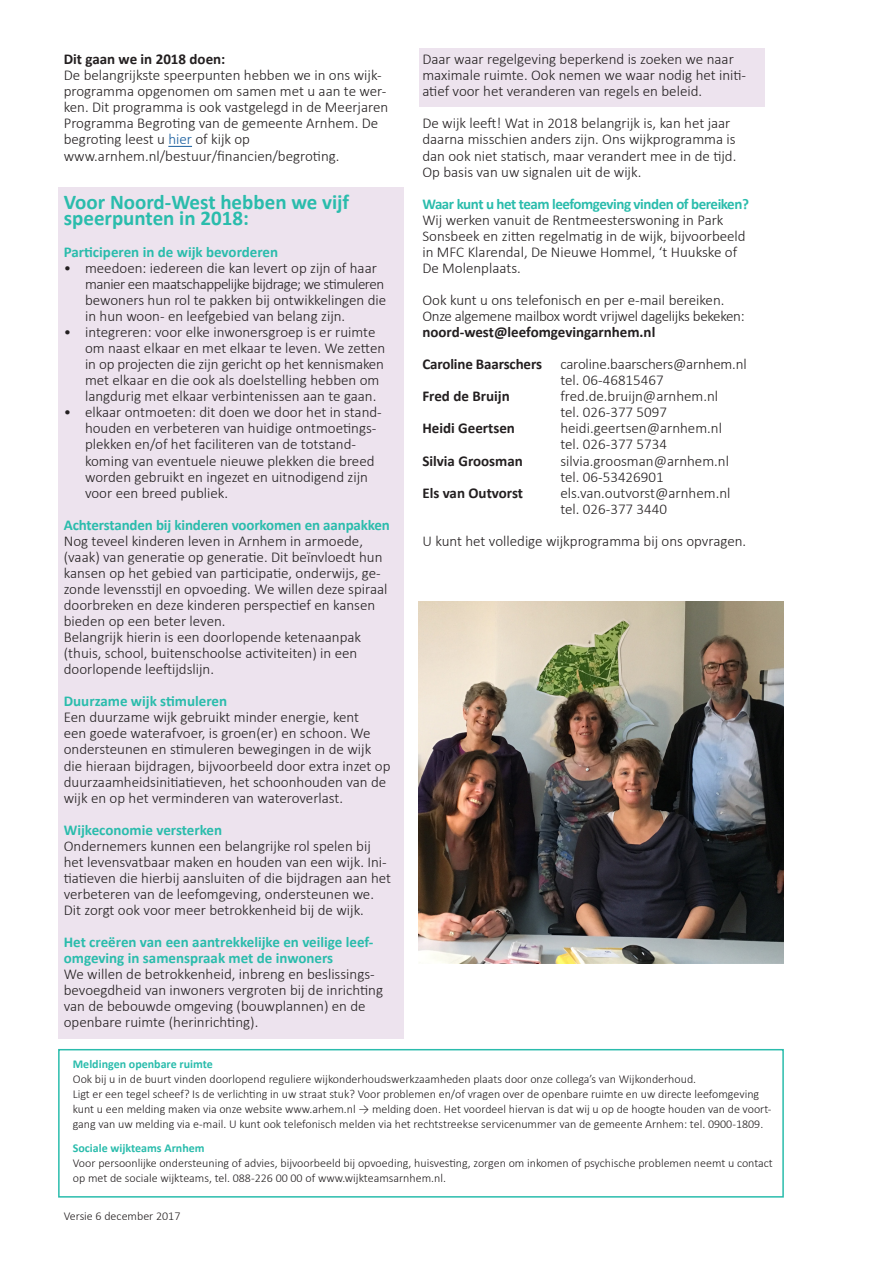
<style>
.page{position:relative;width:893px;height:1263px;background:#fff}
.page>*{position:absolute;margin:0;border:0;box-sizing:border-box;transform-origin:0 0}
.t1{font:700 21px/16px "Calibri";color:#2abcac}
.t2{font:300 15px/16px "Calibri";color:#231f20}
.t3{font:700 15px/16px "Calibri";letter-spacing:-.01em;color:#2abcac}
.t4{font:300 15px/16px "Calibri";letter-spacing:-.02em;color:#231f20}
.t5{font:700 15px "Calibri";color:#231f20}
.t6{font:700 15px "Calibri";letter-spacing:-.03em;color:#2abcac}
.t7{font:300 12px/15px "Calibri";color:#231f20}
.t8{font:700 12px "Calibri";color:#2abcac}
.s1{color:#175d9e}
.s2{font-weight:700}
</style>
<div class="page">
<div style="left:419px;top:48px;width:346px;height:58px;background:#ede3ee"></div>
<div style="left:58px;top:187px;width:346px;height:851px;background:#ede3ee"></div>
<svg style="left:168px;top:146px;width:24px;height:1px"></svg>
<img style="left:419px;top:601px;width:365px;height:362px">
<div style="left:58px;top:1049px;width:726px;height:148px;border:2px solid #2abcac"></div>
<p class="t5" style="left:64px;top:50px;width:163px">Dit gaan we in 2018 doen:</p>
<p class="t2" style="left:64px;top:67px;width:326px">De belangrijkste speerpunten hebben we in ons wijk&shy;programma opgenomen om samen met u aan te wer&shy;ken. Dit programma is ook vastgelegd in de Meerjaren Programma Begroting van de gemeente Arnhem. De begroting leest u <span class="s1">hier</span> of kijk op</p>
<p class="t2" style="left:64px;top:147px;width:277px">www.arnhem.nl/bestuur/financien/begroting.</p>
<p class="t1" style="left:64px;top:194px;width:287px">Voor Noord-West hebben we vijf speerpunten in 2018:</p>
<p class="t3" style="left:64px;top:244px;width:216px">Participeren in de wijk bevorderen</p>
<p class="t2" style="left:85px;top:259px;width:303px;text-indent:-21px">• meedoen: iedereen die kan levert op zijn of haar manier een maatschappelijke bijdrage; we stimuleren bewoners hun rol te pakken bij ontwikkelingen die in hun woon- en leefgebied van belang zijn.</p>
<p class="t2" style="left:85px;top:323px;width:302px;text-indent:-21px">• integreren: voor elke inwonersgroep is er ruimte om naast elkaar en met elkaar te leven. We zetten</p>
<p class="t2" style="left:85px;top:355px;width:300px">in op projecten die zijn gericht op het kennismaken met elkaar en die ook als doelstelling hebben om</p>
<p class="t2" style="left:85px;top:388px;width:293px">langdurig met elkaar verbintenissen aan te gaan.</p>
<p class="t2" style="left:64px;top:404px;width:320px">• elkaar ontmoeten: dit doen we door het in stand-</p>
<p class="t2" style="left:85px;top:420px;width:293px">houden en verbeteren van huidige ontmoetings-</p>
<p class="t2" style="left:85px;top:436px;width:273px">plekken en/of het faciliteren van de totstand-</p>
<p class="t2" style="left:85px;top:452px;width:291px">koming van eventuele nieuwe plekken die breed</p>
<p class="t2" style="left:85px;top:468px;width:285px">worden gebruikt en ingezet en uitnodigend zijn voor een breed publiek.</p>
<p class="t3" style="left:64px;top:517px;width:328px">Achterstanden bij kinderen voorkomen en aanpakken</p>
<p class="t2" style="left:64px;top:532px;width:325px">Nog teveel kinderen leven in Arnhem in armoede, (vaak) van generatie op generatie. Dit beïnvloedt hun kansen op het gebied van participatie, onderwijs, ge&shy;zonde levensstijl en opvoeding. We willen deze spiraal doorbreken en deze kinderen perspectief en kansen bieden op een beter leven.</p>
<p class="t2" style="left:64px;top:628px;width:299px">Belangrijk hierin is een doorlopende ketenaanpak (thuis, school, buitenschoolse activiteiten) in een doorlopende leeftijdslijn.</p>
<p class="t3" style="left:64px;top:693px;width:165px">Duurzame wijk stimuleren</p>
<p class="t2" style="left:64px;top:709px;width:328px">Een duurzame wijk gebruikt minder energie, kent<br>een goede waterafvoer, is groen(er) en schoon. We ondersteunen en stimuleren bewegingen in de wijk die hieraan bijdragen, bijvoorbeeld door extra inzet op duurzaamheidsinitiatieven, het schoonhouden van de wijk en op het verminderen van wateroverlast.</p>
<p class="t3" style="left:64px;top:822px;width:160px">Wijkeconomie versterken</p>
<p class="t2" style="left:64px;top:837px;width:329px">Ondernemers kunnen een belangrijke rol spelen bij het levensvatbaar maken en houden van een wijk. Ini&shy;tiatieven die hierbij aansluiten of die bijdragen aan het verbeteren van de leefomgeving, ondersteunen we.<br>Dit zorgt ook voor meer betrokkenheid bij de wijk.</p>
<p class="t3" style="left:64px;top:934px;width:311px">Het creëren van een aantrekkelijke en veilige leef&shy;omgeving in samenspraak met de inwoners</p>
<p class="t2" style="left:64px;top:965px;width:321px">We willen de betrokkenheid, inbreng en beslissings&shy;bevoegdheid van inwoners vergroten bij de inrichting van de bebouwde omgeving (bouwplannen) en de openbare ruimte (herinrichting).</p>
<p class="t2" style="left:422px;top:50px;width:325px">Daar waar regelgeving beperkend is zoeken we naar maximale ruimte. Ook nemen we waar nodig het initi&shy;atief voor het veranderen van regels en beleid.</p>
<p class="t2" style="left:422px;top:115px;width:315px">De wijk leeft! Wat in 2018 belangrijk is, kan het jaar daarna misschien anders zijn. Ons wijkprogramma is dan ook niet statisch, maar verandert mee in de tijd.<br>Op basis van uw signalen uit de wijk.</p>
<p class="t6" style="left:422px;top:194px;width:328px">Waar kunt u het team leefomgeving vinden of bereiken?</p>
<p class="t2" style="left:422px;top:211px;width:325px">Wij werken vanuit de Rentmeesterswoning in Park Sonsbeek en zitten regelmatig in de wijk, bijvoorbeeld in MFC Klarendal, De Nieuwe Hommel, ‘t Huukske of De Molenplaats.</p>
<p class="t4" style="left:422px;top:291px;width:324px">Ook kunt u ons telefonisch en per e-mail bereiken.<br>Onze algemene mailbox wordt vrijwel dagelijks bekeken: <span class="s2">noord-west@leefomgevingarnhem.nl</span></p>
<p class="t2" style="left:560px;top:355px;width:188px;text-indent:-138px"><span class="s2">Caroline Baarschers</span> caroline.baarschers@arnhem.nl tel. 06-46815467</p>
<p class="t5" style="left:422px;top:387px;width:89px">Fred de Bruijn</p>
<p class="t2" style="left:560px;top:388px;width:159px">fred.de.bruijn@arnhem.nl</p>
<p class="t2" style="left:560px;top:404px;width:108px">tel. 026-377 5097</p>
<p class="t5" style="left:422px;top:419px;width:94px">Heidi Geertsen</p>
<p class="t2" style="left:560px;top:420px;width:163px">heidi.geertsen@arnhem.nl</p>
<p class="t2" style="left:560px;top:436px;width:108px">tel. 026-377 5734</p>
<p class="t5" style="left:422px;top:451px;width:102px">Silvia Groosman</p>
<p class="t2" style="left:560px;top:452px;width:170px">silvia.groosman@arnhem.nl</p>
<p class="t2" style="left:560px;top:468px;width:105px">tel. 06-53426901</p>
<p class="t5" style="left:422px;top:483px;width:102px">Els van Outvorst</p>
<p class="t2" style="left:560px;top:484px;width:172px">els.van.outvorst@arnhem.nl</p>
<p class="t2" style="left:560px;top:500px;width:108px">tel. 026-377 3440</p>
<p class="t2" style="left:422px;top:532px;width:325px">U kunt het volledige wijkprogramma bij ons opvragen.</p>
<p class="t8" style="left:73px;top:1056px;width:142px">Meldingen openbare ruimte</p>
<p class="t7" style="left:73px;top:1071px;width:625px">Ook bij u in de buurt vinden doorlopend reguliere wijkonderhoudswerkzaamheden plaats door onze collega’s van Wijkonderhoud.</p>
<p class="t7" style="left:73px;top:1086px;width:700px">Ligt er een tegel scheef? Is de verlichting in uw straat stuk? Voor problemen en/of vragen over de openbare ruimte en uw directe leefomgeving kunt u een melding maken via onze website www.arhem.nl → melding doen. Het voordeel hiervan is dat wij u op de hoogte houden van de voort&shy;gang van uw melding via e-mail. U kunt ook telefonisch melden via het rechtstreekse servicenummer van de gemeente Arnhem: tel. 0900-1809.</p>
<p class="t8" style="left:73px;top:1140px;width:133px">Sociale wijkteams Arnhem</p>
<p class="t7" style="left:73px;top:1155px;width:702px">Voor persoonlijke ondersteuning of advies, bijvoorbeeld bij opvoeding, huisvesting, zorgen om inkomen of psychische problemen neemt u contact op met de sociale wijkteams, tel. 088-226 00 00 of www.wijkteamsarnhem.nl.</p>
<p class="t7" style="left:64px;top:1208px;width:118px">Versie 6 december 2017</p>
</div>
